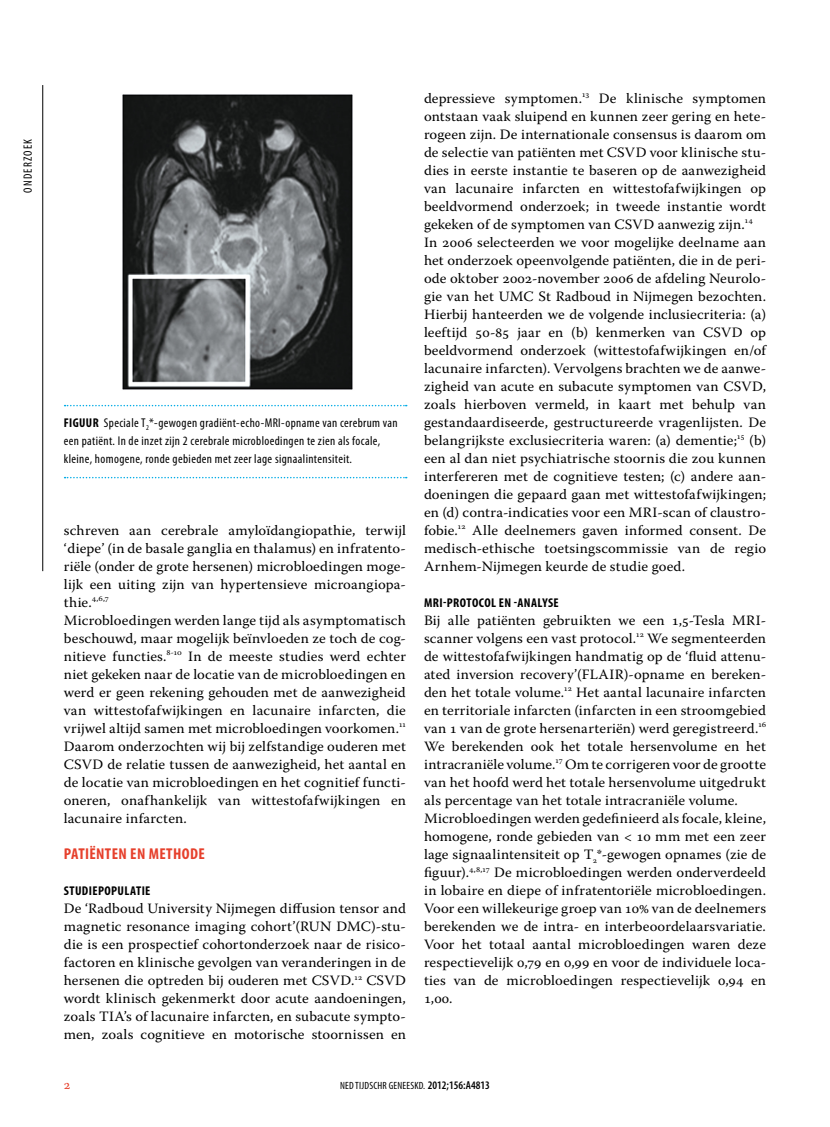
<style>
.page{position:relative;width:830px;height:1127px;background:#fff}
.page>*{position:absolute;margin:0;border:0;box-sizing:border-box;transform-origin:0 0}
.t1{font:700 condensed 15.75px "Myriad Pro";letter-spacing:.02em;color:#e6402c}
.t2{font:14.25px/18px "Warnock Pro";letter-spacing:.01em;color:#000}
.t3{font:13.5px "Warnock Pro";color:#e6402c}
.t4{font:condensed 12.75px/18px "Myriad Pro";letter-spacing:.03em;color:#000}
.t5{font:700 condensed 12.75px "Myriad Pro";letter-spacing:.03em;color:#000}
.t6{font:condensed 12px "Myriad Pro";letter-spacing:.1em;color:#000}
.t7{font:condensed 10.5px "Myriad Pro";letter-spacing:.02em;color:#000}
.s1{font-weight:700}
.s2{font-weight:600;font-size:11.55px}
</style>
<div class="page">
<hr style="left:42px;top:85px;width:1px;height:486px;background:#000">
<svg style="left:65px;top:405px;width:341px;height:1px"></svg>
<svg style="left:65px;top:477px;width:341px;height:1px"></svg>
<img style="left:122px;top:94px;width:231px;height:296px">
<p class="t6" style="left:21px;top:193px;width:55px;rotate:-90deg">ONDERZOEK</p>
<p class="t4" style="left:64px;top:414px;width:335px"><span class="s1">FIGUU R</span> Speciale T<sub>2</sub>*-gewogen gradiënt-echo-MRI-opname van cerebrum van een patiënt. In de inzet zijn 2 cerebrale microbloedingen te zien als focale, kleine, homogene, ronde gebieden met zeer lage signaalintensiteit.</p>
<p class="t2" style="left:64px;top:521px;width:343px">schreven aan cerebrale amyloïdangiopathie, terwijl ‘diepe’ (in de basale ganglia en thalamus) en infratento&shy;riële (onder de grote hersenen) microbloedingen moge&shy;lijk een uiting zijn van hypertensieve microangiopa&shy;thie.<sup>4,6,7<br></sup>Microbloedingen werden lange tijd als asymptomatisch beschouwd, maar mogelijk beïnvloeden ze toch de cog&shy;nitieve functies.<sup>8-10</sup> In de meeste studies werd echter niet gekeken naar de locatie van de microbloedingen en werd er geen rekening gehouden met de aanwezigheid van wittestofafwijkingen en lacunaire infarcten, die vrijwel altijd samen met microbloedingen voorkomen.<sup>11<br></sup>Daarom onderzochten wij bij zelfstandige ouderen met CSVD de relatie tussen de aanwezigheid, het aantal en de locatie van microbloedingen en het cognitief functi&shy;oneren, onafhankelijk van wittestofafwijkingen en lacunaire infarcten.</p>
<p class="t1" style="left:64px;top:845px;width:142px">PATIËNTEN EN METHODE</p>
<p class="t5" style="left:64px;top:884px;width:88px">STUDIEPOPULATIE</p>
<p class="t2" style="left:64px;top:899px;width:343px;text-align:justify">De ‘Radboud University Nijmegen diffusion tensor and magnetic resonance imaging cohort’(RUN DMC)-stu&shy;die is een prospectief cohortonderzoek naar de risico&shy;factoren en klinische gevolgen van veranderingen in de hersenen die optreden bij ouderen met CSVD.<sup>12</sup> CSVD wordt klinisch gekenmerkt door acute aandoeningen, zoals TIA’s of lacunaire infarcten, en subacute sympto&shy;men, zoals cognitieve en motorische stoornissen en</p>
<p class="t2" style="left:424px;top:89px;width:343px">depressieve symptomen.<sup>13</sup> De klinische symptomen ontstaan vaak sluipend en kunnen zeer gering en hete&shy;rogeen zijn. De internationale consensus is daarom om de selectie van patiënten met CSVD voor klinische stu&shy;dies in eerste instantie te baseren op de aanwezigheid van lacunaire infarcten en wittestofafwijkingen op beeldvormend onderzoek; in tweede instantie wordt gekeken of de symptomen van CSVD aanwezig zijn.<sup>14<br></sup>In 2006 selecteerden we voor mogelijke deelname aan het onderzoek opeenvolgende patiënten, die in de peri&shy;ode oktober 2002-november 2006 de afdeling Neurolo&shy;gie van het UMC St Radboud in Nijmegen bezochten.<br>Hierbij hanteerden we de volgende inclusiecriteria: (a) leeftijd 50-85 jaar en (b) kenmerken van CSVD op beeldvormend onderzoek (wittestofafwijkingen en/of lacunaire infarcten). Vervolgens brachten we de aanwe&shy;zigheid van acute en subacute symptomen van CSVD, zoals hierboven vermeld, in kaart met behulp van gestandaardiseerde, gestructureerde vragenlijsten. De belangrijkste exclusiecriteria waren: (a) dementie;<sup>15</sup> (b) een al dan niet psychiatrische stoornis die zou kunnen interfereren met de cognitieve testen; (c) andere aan&shy;doeningen die gepaard gaan met wittestofafwijkingen; en (d) contra-indicaties voor een MRI-scan of claustro&shy;fobie.<sup>12</sup> Alle deelnemers gaven informed consent. De medisch-ethische toetsingscommissie van de regio Arnhem-Nijmegen keurde de studie goed.</p>
<p class="t5" style="left:424px;top:596px;width:136px">MRI-PROTOCOL EN -ANALYSE</p>
<p class="t2" style="left:424px;top:611px;width:343px">Bij alle patiënten gebruikten we een 1,5-Tesla MRI&shy;scanner volgens een vast protocol.<sup>12</sup> We segmenteerden de wittestofafwijkingen handmatig op de ‘fluid attenu&shy;ated inversion recovery’(FLAIR)-opname en bereken&shy;den het totale volume.<sup>12</sup> Het aantal lacunaire infarcten en territoriale infarcten (infarcten in een stroomgebied van 1 van de grote hersenarteriën) werd geregistreerd.<sup>16<br></sup>We berekenden ook het totale hersenvolume en het intracraniële volume.<sup>17</sup> Om te corrigeren voor de grootte van het hoofd werd het totale hersenvolume uitgedrukt als percentage van het totale intracraniële volume.<br>Microbloedingen werden gedefinieerd als focale, kleine, homogene, ronde gebieden van &lt; 10 mm met een zeer lage signaalintensiteit op T<sub>2</sub>*-gewogen opnames (zie de figuur).<sup>4,8,17</sup> De microbloedingen werden onderverdeeld in lobaire en diepe of infratentoriële microbloedingen.<br>Voor een willekeurige groep van 10% van de deelnemers berekenden we de intra- en interbeoordelaarsvariatie.<br>Voor het totaal aantal microbloedingen waren deze respectievelijk 0,79 en 0,99 en voor de individuele loca&shy;ties van de microbloedingen respectievelijk 0,94 en 1,00.</p>
<p class="t3" style="left:64px;top:1076px;width:8px">2</p>
<p class="t7" style="left:340px;top:1080px;width:151px">NED TIJDSCHR GENEESKD. <span class="s2">2012;156:A4813</span></p>
</div>
